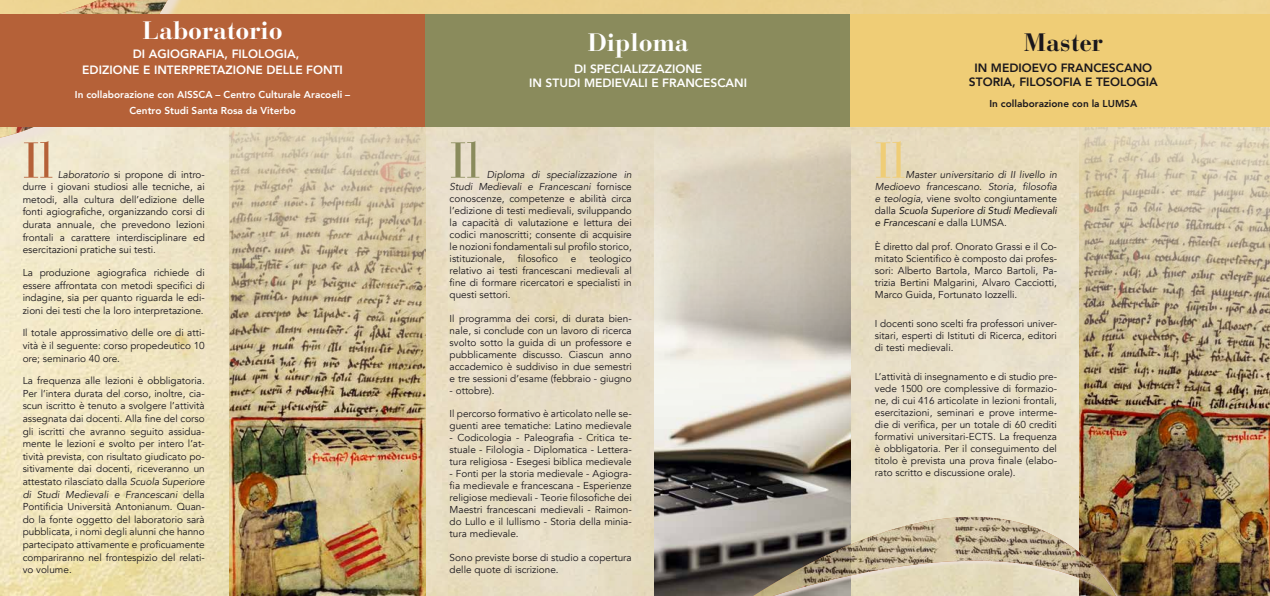
<style>
.page{position:relative;width:1270px;height:596px;background:#fff}
.page>*{position:absolute;margin:0;border:0;box-sizing:border-box;transform-origin:0 0}
.t1{font:50px "Bauer Bodoni";color:#b56138}
.t2{font:50px "Bauer Bodoni";color:#efcd76}
.t3{font:50px "Bauer Bodoni";color:#8a8b5c}
.t4{font:700 25px "Bauer Bodoni";color:#fff}
.t5{font:700 25px "Bauer Bodoni";color:#1a171c}
.t6{font:800 12px/16px "Avenir";color:#fff;text-align:center}
.t7{font:800 12px/14.4px "Avenir";color:#1a171c;text-align:center}
.t8{font:10px/12px "Avenir";color:#1a171c;text-align:justify}
.t9{font:italic 10px/12px "Avenir";color:#1a171c;text-align:justify}
.t10{font:800 10px/16px "Avenir";color:#fff;text-align:center}
.t11{font:800 10px "Avenir";color:#1a171c}
.s1{font-style:italic}
.s2{font-style:normal}
.s3{font-style:inherit}
</style>
<div class="page">
<img style="left:0;top:126px;width:1080px;height:469px">
<div style="left:0;top:0;width:1270px;height:112px;background:#ebd18e"></div>
<svg style="left:0;top:0;width:201px;height:157px;background:#eee4c9"></svg>
<img style="left:0;top:0;width:168px;height:138px">
<img style="left:229px;top:126px;width:196px;height:469px">
<div style="left:0;top:14px;width:425px;height:112px;background:#b56138"></div>
<img style="left:654px;top:126px;width:196px;height:469px">
<img style="left:1080px;top:126px;width:190px;height:469px">
<svg style="left:731px;top:515px;width:387px;height:80px;background:#7e766c"></svg>
<img style="left:751px;top:516px;width:365px;height:79px">
<div style="left:425px;top:14px;width:425px;height:112px;background:#8a8b5c"></div>
<div style="left:850px;top:14px;width:420px;height:112px;background:#efcd76"></div>
<h2 class="t4" style="left:142px;top:15px;width:142px">Laboratorio</h2>
<p class="t6" style="left:82px;top:45px;width:262px">DI AGIOGRAFIA, FILOLOGIA,<br>EDIZIONE E INTERPRETAZIONE DELLE FONTI</p>
<p class="t10" style="left:75px;top:87px;width:277px">In collaborazione con AISSCA – Centro Culturale Aracoeli –<br>Centro Studi Santa Rosa da Viterbo</p>
<h1 class="t1" style="left:23px;top:130px;width:32px">Il</h1>
<p class="t8" style="left:23px;top:168px;width:184px;line-height:12.6px;text-indent:35px"><span class="s1">Laboratorio</span> si propone di intro&shy;durre i giovani studiosi alle tecniche, ai metodi, alla cultura dell’edizione delle fonti agiografiche, organizzando corsi di durata annuale, che prevedono lezioni frontali a carattere interdisciplinare ed esercitazioni pratiche sui testi.</p>
<p class="t8" style="left:23px;top:266px;width:184px;line-height:12.6px">La produzione agiografica richiede di essere affrontata con metodi specifici di indagine, sia per quanto riguarda le edi&shy;zioni dei testi che la loro interpretazione.</p>
<p class="t8" style="left:23px;top:326px;width:184px;line-height:12.6px">Il totale approssimativo delle ore di atti&shy;vità è il seguente: corso propedeutico 10 ore; seminario 40 ore.</p>
<p class="t8" style="left:23px;top:374px;width:184px;line-height:12.6px">La frequenza alle lezioni è obbligatoria.<br>Per l’intera durata del corso, inoltre, cia&shy;scun iscritto è tenuto a svolgere l’attività assegnata dai docenti. Alla fine del corso gli iscritti che avranno seguito assidua&shy;mente le lezioni e svolto per intero l’at&shy;tività prevista, con risultato giudicato po&shy;sitivamente dai docenti, riceveranno un attestato rilasciato dalla <span class="s1">Scuola Superiore di Studi Medievali e Francescani</span> della Pontificia Università Antonianum. Quan&shy;do la fonte oggetto del laboratorio sarà pubblicata, i nomi degli alunni che hanno partecipato attivamente e proficuamente compariranno nel frontespizio del relati&shy;vo volume.</p>
<h2 class="t4" style="left:587px;top:28px;width:103px">Diploma</h2>
<p class="t6" style="left:529px;top:62px;width:219px;line-height:14.4px">DI SPECIALIZZAZIONE<br>IN STUDI MEDIEVALI E FRANCESCANI</p>
<h1 class="t3" style="left:450px;top:130px;width:32px">Il</h1>
<p class="t8" style="left:450px;top:168px;width:184px;text-indent:37px"><span class="s1">Diploma di specializzazione in Studi Medievali e Francescani</span> fornisce conoscenze, competenze e abilità circa l’edizione di testi medievali, sviluppando la capacità di valutazione e lettura dei codici manoscritti; consente di acquisire le nozioni fondamentali sul profilo storico, istituzionale,</p>
<p class="t8" style="left:518px;top:252px;width:42px">filosofico</p>
<p class="t8" style="left:571px;top:252px;width:7px">e</p>
<p class="t8" style="left:450px;top:252px;width:184px;text-indent:140px">teologico relativo ai testi francescani medievali al fine di formare ricercatori e specialisti in questi settori.</p>
<p class="t8" style="left:450px;top:312px;width:184px">Il programma dei corsi, di durata bien&shy;nale, si conclude con un lavoro di ricerca svolto sotto la guida di un professore e pubblicamente discusso. Ciascun anno accademico è suddiviso in due semestri e tre sessioni d’esame (febbraio - giugno</p>
<p class="t8" style="left:450px;top:384px;width:46px">- ottobre).</p>
<p class="t8" style="left:450px;top:408px;width:184px">Il percorso formativo è articolato nelle se&shy;guenti aree tematiche: Latino medievale</p>
<p class="t8" style="left:450px;top:432px;width:184px">- Codicologia - Paleografia - Critica te&shy;stuale - Filologia - Diplomatica - Lettera&shy;tura religiosa - Esegesi biblica medievale</p>
<p class="t8" style="left:450px;top:468px;width:184px">- Fonti per la storia medievale - Agiogra&shy;fia medievale e francescana - Esperienze religiose medievali - Teorie filosofiche dei Maestri francescani medievali - Raimon&shy;do Lullo e il lullismo - Storia della minia&shy;tura medievale.</p>
<p class="t8" style="left:450px;top:552px;width:184px">Sono previste borse di studio a copertura delle quote di iscrizione.</p>
<h2 class="t5" style="left:1024px;top:28px;width:81px">Master</h2>
<p class="t7" style="left:969px;top:60px;width:190px">IN MEDIOEVO FRANCESCANO<br>STORIA, FILOSOFIA E TEOLOGIA</p>
<p class="t11" style="left:989px;top:95px;width:149px">In collaborazione con la LUMSA</p>
<h1 class="t2" style="left:875px;top:130px;width:32px">Il</h1>
<p class="t9" style="left:875px;top:168px;width:184px;text-indent:31px">Master universitario di II livello in Medioevo francescano. Storia, filosofia e teologia<span class="s2">, viene svolto congiuntamente dalla</span> <span class="s3">Scuola Superiore di Studi Medievali e Francescani</span> <span class="s2">e dalla LUMSA.</span></p>
<p class="t8" style="left:875px;top:240px;width:184px">È diretto dal prof. Onorato Grassi e il Co&shy;mitato Scientifico è composto dai profes&shy;sori: Alberto Bartola, Marco Bartoli, Pa&shy;trizia Bertini Malgarini, Alvaro Cacciotti, Marco Guida, Fortunato Iozzelli.</p>
<p class="t8" style="left:875px;top:317px;width:184px">I docenti sono scelti fra professori univer&shy;sitari, esperti di Istituti di Ricerca, editori di testi medievali.</p>
<p class="t8" style="left:875px;top:370px;width:184px">L’attività di insegnamento e di studio pre&shy;vede 1500 ore complessive di formazio&shy;ne, di cui 416 articolate in lezioni frontali, esercitazioni, seminari e prove interme&shy;die di verifica, per un totale di 60 crediti formativi universitari-ECTS. La frequenza è obbligatoria. Per il conseguimento del titolo è prevista una prova finale (elabo&shy;rato scritto e discussione orale).</p>
</div>
